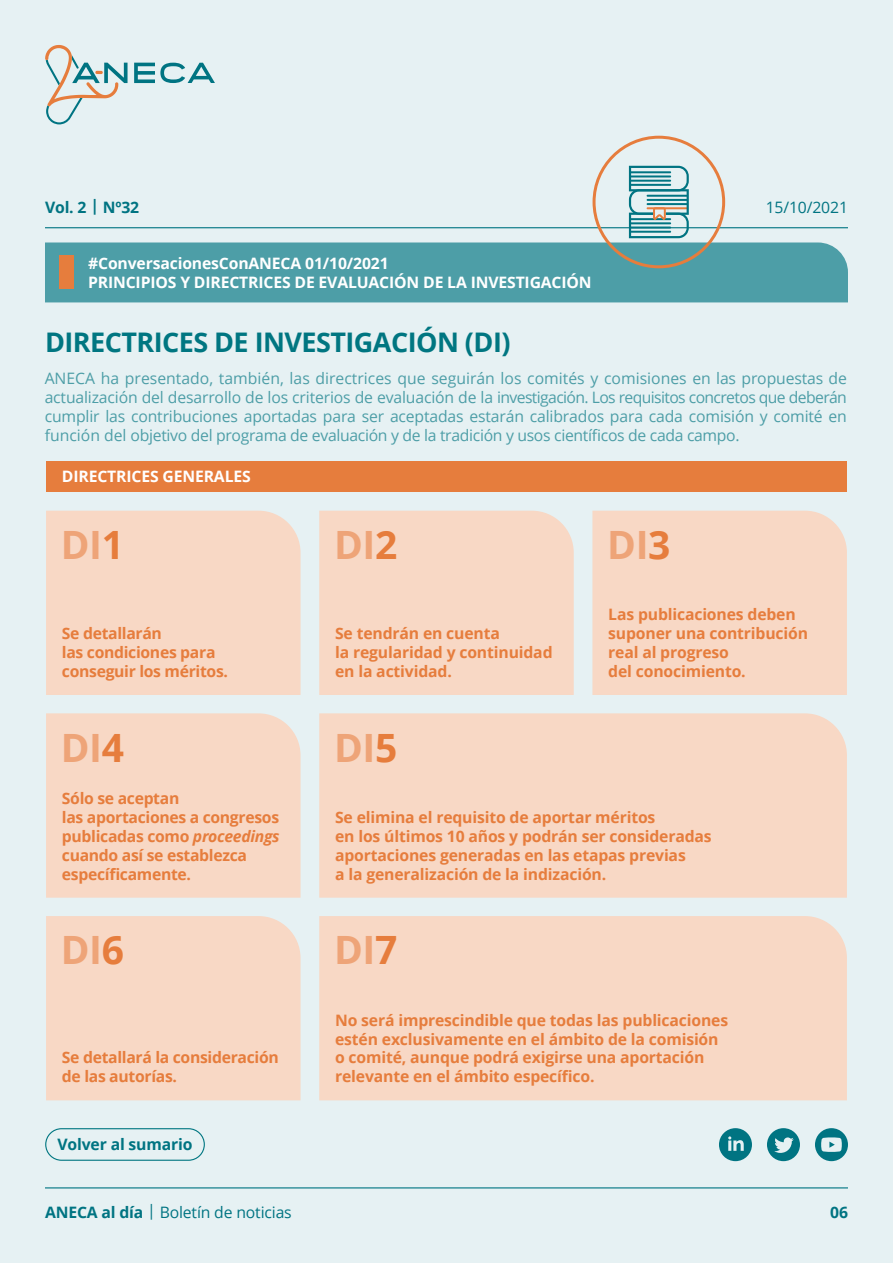
<style>
.page{position:relative;width:893px;height:1263px;background:#e6f1f3}
.page>*{position:absolute;margin:0;border:0;box-sizing:border-box;transform-origin:0 0}
.t1{font:700 39px "Open Sans";letter-spacing:-.01em;color:#eea478}
.t2{font:700 27px "Open Sans";letter-spacing:-.02em;color:#007681}
.t3{font:700 15.75px/18.9px "Open Sans";letter-spacing:-.01em;color:#e67d3d}
.t4{font:15.75px/18.9px "Open Sans";letter-spacing:-.02em;color:#4d9ea7;text-align:justify}
.t5{font:700 15.75px/18.9px "Open Sans";letter-spacing:-.01em;color:#fff}
.t6{font:15.75px "Open Sans";letter-spacing:-.01em;color:#007482}
.t7{font:700 15.75px "Open Sans";letter-spacing:-.01em;color:#007482}
.s1{color:#e67d3d}
.s2{font-style:italic}
.s3{font-weight:700}
</style>
<div class="page">
<hr style="left:45px;top:1187px;width:803px;height:1px;background:#007482">
<div style="left:45px;top:1128px;width:160px;height:33px;border:1px solid #007681;border-radius:16px"></div>
<svg style="left:767px;top:1128px;width:33px;height:33px"></svg>
<svg style="left:719px;top:1128px;width:33px;height:33px"></svg>
<svg style="left:815px;top:1128px;width:33px;height:33px"></svg>
<svg style="left:134px;top:63px;width:81px;height:20px"></svg>
<svg style="left:45px;top:45px;width:83px;height:80px"></svg>
<div style="left:45px;top:242px;width:803px;height:60px;background:#4d9ea7"></div>
<div style="left:59px;top:256px;width:15px;height:33px;background:#e67d3d"></div>
<hr style="left:45px;top:227px;width:803px;height:1px;background:#007482">
<svg style="left:629px;top:166px;width:60px;height:72px"></svg>
<div style="left:593px;top:136px;width:132px;height:132px;border:3px solid #e67d3d;border-radius:50%"></div>
<div style="left:46px;top:511px;width:255px;height:184px;background:#f8d8c5"></div>
<div style="left:46px;top:713px;width:255px;height:185px;background:#f8d8c5"></div>
<div style="left:46px;top:916px;width:255px;height:184px;background:#f8d8c5"></div>
<div style="left:319px;top:511px;width:255px;height:184px;background:#f8d8c5"></div>
<div style="left:319px;top:713px;width:528px;height:185px;background:#f8d8c5"></div>
<div style="left:319px;top:916px;width:528px;height:184px;background:#f8d8c5"></div>
<div style="left:592px;top:511px;width:255px;height:184px;background:#f8d8c5"></div>
<div style="left:46px;top:461px;width:801px;height:30px;background:#e67d3d"></div>
<p class="t7" style="left:45px;top:196px;width:96px">Vol. 2 | Nº32</p>
<p class="t6" style="left:766px;top:196px;width:84px">15/10/2021</p>
<p class="t5" style="left:88px;top:253px;width:505px">#ConversacionesConANECA 01/10/2021<br>PRINCIPIOS Y DIRECTRICES DE EVALUACIÓN DE LA INVESTIGACIÓN</p>
<h2 class="t2" style="left:45px;top:323px;width:467px">DIRECTRICES DE INVESTIGACIÓN (DI)</h2>
<p class="t4" style="left:45px;top:369px;width:804px">ANECA ha presentado, también, las directrices que seguirán los comités y comisiones en las propuestas de actualización del desarrollo de los criterios de evaluación de la investigación. Los requisitos concretos que deberán cumplir las contribuciones aportadas para ser aceptadas estarán calibrados para cada comisión y comité en función del objetivo del programa de evaluación y de la tradición y usos científicos de cada campo.</p>
<p class="t5" style="left:62px;top:467px;width:190px">DIRECTRICES GENERALES</p>
<h1 class="t1" style="left:61px;top:517px;width:65px">DI<span class="s1">1</span></h1>
<p class="t3" style="left:62px;top:624px;width:168px">Se detallarán<br>las condiciones para conseguir los méritos.</p>
<h1 class="t1" style="left:61px;top:720px;width:65px">DI<span class="s1">4</span></h1>
<p class="t3" style="left:62px;top:788px;width:219px">Sólo se aceptan<br>las aportaciones a congresos publicadas como <span class="s2">proceedings </span>cuando así se establezca específicamente.</p>
<h1 class="t1" style="left:61px;top:923px;width:65px">DI<span class="s1">6</span></h1>
<p class="t3" style="left:62px;top:1048px;width:218px">Se detallará la consideración de las autorías.</p>
<p class="t7" style="left:57px;top:1133px;width:137px">Volver al sumario</p>
<h1 class="t1" style="left:334px;top:517px;width:65px">DI<span class="s1">2</span></h1>
<p class="t3" style="left:335px;top:624px;width:219px">Se tendrán en cuenta<br>la regularidad y continuidad en la actividad.</p>
<h1 class="t1" style="left:334px;top:720px;width:65px">DI<span class="s1">5</span></h1>
<h1 class="t1" style="left:607px;top:517px;width:65px">DI<span class="s1">3</span></h1>
<p class="t3" style="left:608px;top:605px;width:201px">Las publicaciones deben suponer una contribución real al progreso<br>del conocimiento.</p>
<p class="t3" style="left:335px;top:807px;width:378px">Se elimina el requisito de aportar méritos<br>en los últimos 10 años y podrán ser consideradas aportaciones generadas en las etapas previas<br>a la generalización de la indización.</p>
<h1 class="t1" style="left:334px;top:923px;width:65px">DI<span class="s1">7</span></h1>
<p class="t3" style="left:335px;top:1010px;width:395px">No será imprescindible que todas las publicaciones estén exclusivamente en el ámbito de la comisión o comité, aunque podrá exigirse una aportación relevante en el ámbito específico.</p>
<p class="t6" style="left:45px;top:1201px;width:248px"><span class="s3">ANECA al día</span> | Boletín de noticias</p>
<p class="t7" style="left:830px;top:1201px;width:19px">06</p>
</div>
